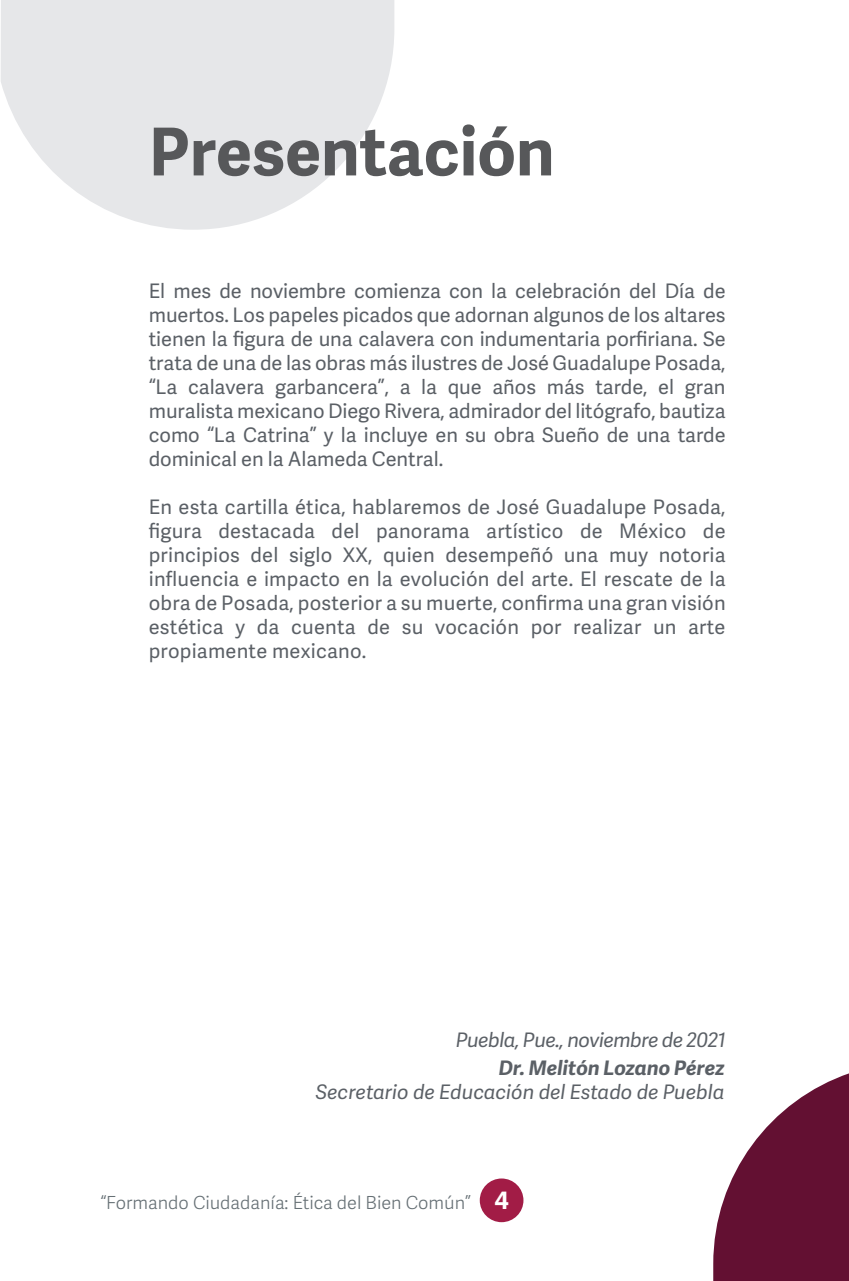
<style>
.page{position:relative;width:849px;height:1281px;background:#fff}
.page>*{position:absolute;margin:0;border:0;box-sizing:border-box;transform-origin:0 0}
.t1{font:700 66px "Adelle Sans";color:#57585a}
.t2{font:20px/24px "Adelle Sans";letter-spacing:.005em;color:#5b6066;text-align:justify}
.t3{font:italic 20px "Adelle Sans";color:#5b6066}
.t4{font:italic 20px "Adelle Sans";letter-spacing:-.025em;color:#5b6066}
.t5{font:italic 700 20px "Adelle Sans";color:#5b6066}
.t6{font:300 18px "Adelle Sans";color:#667075}
.s1{font-weight:700;font-size:24px;color:#fff}
</style>
<div class="page">
<div style="left:480px;top:1178px;width:43px;height:44px;background:#a21c46;border-radius:50%"></div>
<svg style="left:713px;top:1073px;width:136px;height:208px"></svg>
<svg style="left:1px;top:0;width:393px;height:230px;fill:#e6e7e9"></svg>
<h1 class="t1" style="left:149px;top:104px;width:407px">Presentación</h1>
<p class="t2" style="left:149px;top:278px;width:578px">El mes de noviembre comienza con la celebración del Día de muertos. Los papeles picados que adornan algunos de los altares tienen la figura de una calavera con indumentaria porfiriana. Se trata de una de las obras más ilustres de José Guadalupe Posada, “La calavera garbancera”, a la que años más tarde, el gran muralista mexicano Diego Rivera, admirador del litógrafo, bautiza como “La Catrina” y la incluye en su obra Sueño de una tarde dominical en la Alameda Central.</p>
<p class="t2" style="left:149px;top:494px;width:578px">En esta cartilla ética, hablaremos de José Guadalupe Posada, figura destacada del panorama artístico de México de principios del siglo XX, quien desempeñó una muy notoria influencia e impacto en la evolución del arte. El rescate de la obra de Posada, posterior a su muerte, confirma una gran visión estética y da cuenta de su vocación por realizar un arte propiamente mexicano.</p>
<p class="t4" style="left:456px;top:1025px;width:272px">Puebla, Pue., noviembre de 2021</p>
<p class="t5" style="left:499px;top:1054px;width:227px">Dr. Melitón Lozano Pérez</p>
<p class="t3" style="left:316px;top:1078px;width:410px">Secretario de Educación del Estado de Puebla</p>
<p class="t6" style="left:100px;top:1189px;width:410px">“Formando Ciudadanía: Ética del Bien Común” <span class="s1">4</span></p>
</div>
